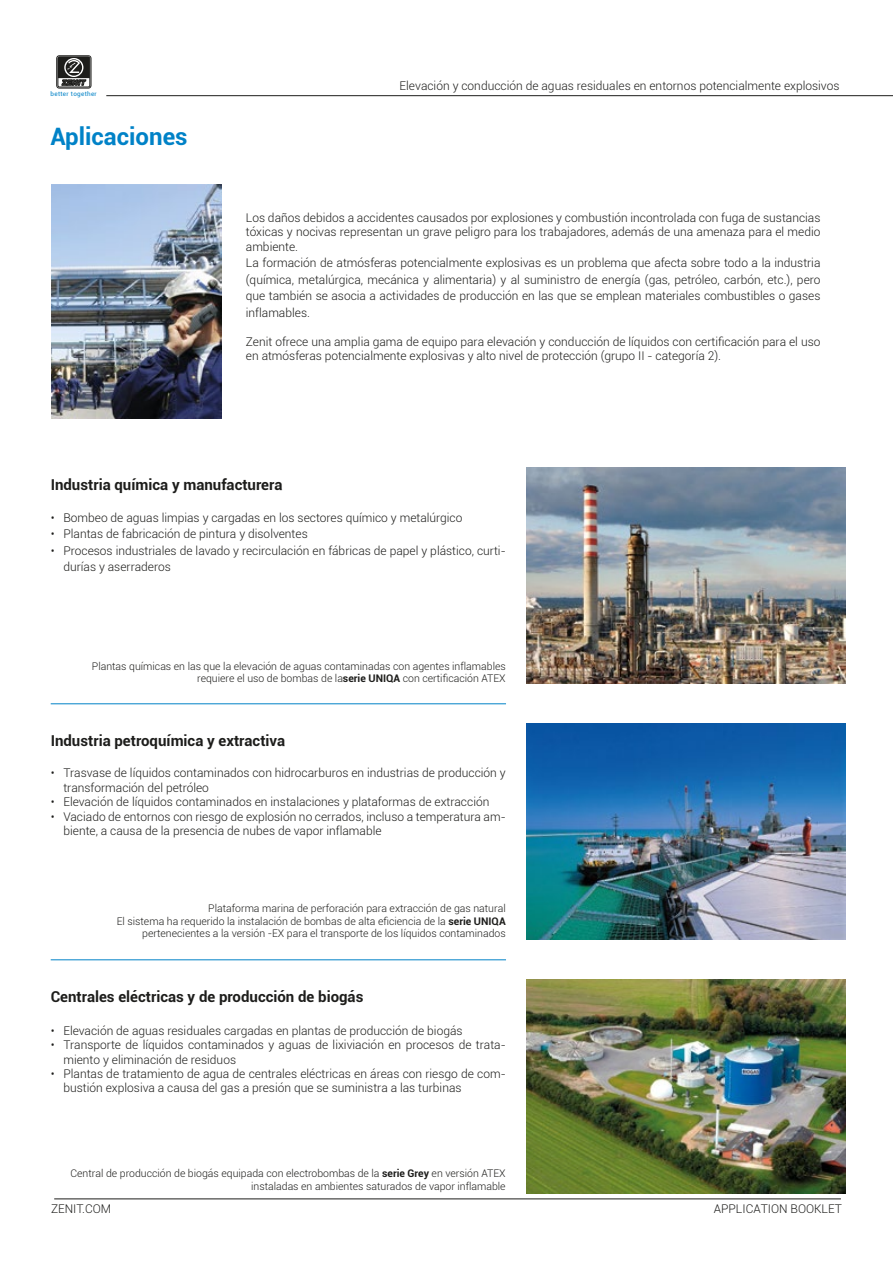
<style>
.page{position:relative;width:893px;height:1263px;background:#fff}
.page>*{position:absolute;margin:0;border:0;box-sizing:border-box;transform-origin:0 0}
.t1{font:700 24px "Roboto";color:#0082c7}
.t2{font:700 15px "Roboto";color:#1d1d1b}
.t3{font:300 12px/14.4px "Roboto";color:#1d1d1b}
.t4{font:300 10.5px/12.6px "Roboto";color:#1d1d1b;text-align:right}
.t5{font:6.3px "Roboto";letter-spacing:.05em;color:#0082c7}
.s1{font-weight:700}
</style>
<div class="page">
<hr style="left:54px;top:1198px;width:787px;height:1px;background:#1d1d1b">
<hr style="left:51px;top:703px;width:455px;height:1px;background:#0082c7">
<hr style="left:51px;top:959px;width:455px;height:1px;background:#0082c7">
<div style="left:57px;top:56px;width:34px;height:32px;background:#30302e;border-radius:3px"></div>
<div style="left:56px;top:55px;width:35px;height:34px;border:1px solid #1d1d1b;border-radius:3px"></div>
<div style="left:58px;top:57px;width:32px;height:30px;border:1px solid #1d1d1b;border-radius:2px"></div>
<svg style="left:58px;top:57px;width:32px;height:29px"></svg>
<hr style="left:106px;top:95px;width:787px;height:1px;background:#1d1d1b">
<img style="left:526px;top:980px;width:319px;height:213px">
<img style="left:526px;top:468px;width:319px;height:216px">
<img style="left:526px;top:724px;width:319px;height:216px">
<img style="left:51px;top:185px;width:170px;height:234px">
<p class="t5" style="left:51px;top:90px;width:48px">better together</p>
<h1 class="t1" style="left:50px;top:119px;width:139px">Aplicaciones</h1>
<p class="t3" style="left:400px;top:78px;width:441px">Elevación y conducción de aguas residuales en entornos potencialmente explosivos</p>
<p class="t3" style="left:246px;top:210px;width:576px;text-align:justify">Los daños debidos a accidentes causados por explosiones y combustión incontrolada con fuga de sustancias tóxicas y nocivas representan un grave peligro para los trabajadores, además de una amenaza para el medio ambiente.</p>
<p class="t3" style="left:246px;top:254px;width:576px;line-height:16.5px;text-align:justify">La formación de atmósferas potencialmente explosivas es un problema que afecta sobre todo a la industria (química, metalúrgica, mecánica y alimentaria) y al suministro de energía (gas, petróleo, carbón, etc.), pero que también se asocia a actividades de producción en las que se emplean materiales combustibles o gases inflamables.</p>
<p class="t3" style="left:246px;top:334px;width:576px">Zenit ofrece una amplia gama de equipo para elevación y conducción de líquidos con certificación para el uso en atmósferas potencialmente explosivas y alto nivel de protección (grupo II - categoría 2).</p>
<p class="t2" style="left:51px;top:474px;width:233px">Industria química y manufacturera</p>
<p class="t3" style="left:51px;top:510px;width:413px">• Bombeo de aguas limpias y cargadas en los sectores químico y metalúrgico</p>
<p class="t3" style="left:51px;top:526px;width:259px">• Plantas de fabricación de pintura y disolventes</p>
<p class="t3" style="left:63px;top:542px;width:444px;line-height:16.5px;text-indent:-13px">• Procesos industriales de lavado y recirculación en fábricas de papel y plástico, curti&shy;durías y aserraderos</p>
<p class="t4" style="left:92px;top:659px;width:415px">Plantas químicas en las que la elevación de aguas contaminadas con agentes inflamables requiere el uso de bombas de la<span class="s1">serie UNIQA</span> con certificación ATEX</p>
<p class="t2" style="left:51px;top:730px;width:236px">Industria petroquímica y extractiva</p>
<p class="t3" style="left:63px;top:765px;width:444px;text-indent:-13px">• Trasvase de líquidos contaminados con hidrocarburos en industrias de producción y transformación del petróleo</p>
<p class="t3" style="left:51px;top:794px;width:440px">• Elevación de líquidos contaminados en instalaciones y plataformas de extracción</p>
<p class="t3" style="left:63px;top:809px;width:444px;text-indent:-13px">• Vaciado de entornos con riesgo de explosión no cerrados, incluso a temperatura am&shy;biente, a causa de la presencia de nubes de vapor inflamable</p>
<p class="t4" style="left:117px;top:902px;width:390px">Plataforma marina de perforación para extracción de gas natural<br>El sistema ha requerido la instalación de bombas de alta eficiencia de la <span class="s1">serie UNIQA </span>pertenecientes a la versión -EX para el transporte de los líquidos contaminados</p>
<p class="t2" style="left:51px;top:986px;width:314px">Centrales eléctricas y de producción de biogás</p>
<p class="t3" style="left:51px;top:1023px;width:413px">• Elevación de aguas residuales cargadas en plantas de producción de biogás</p>
<p class="t3" style="left:63px;top:1037px;width:444px;text-indent:-13px">• Transporte de líquidos contaminados y aguas de lixiviación en procesos de trata&shy;miento y eliminación de residuos</p>
<p class="t3" style="left:63px;top:1066px;width:444px;text-indent:-13px">• Plantas de tratamiento de agua de centrales eléctricas en áreas con riesgo de com&shy;bustión explosiva a causa del gas a presión que se suministra a las turbinas</p>
<p class="t4" style="left:71px;top:1167px;width:437px">Central de producción de biogás equipada con electrobombas de la <span class="s1">serie Grey</span> en versión ATEX instaladas en ambientes saturados de vapor inflamable</p>
<p class="t3" style="left:51px;top:1201px;width:62px">ZENIT.COM</p>
<p class="t3" style="left:714px;top:1201px;width:130px">APPLICATION BOOKLET</p>
</div>
